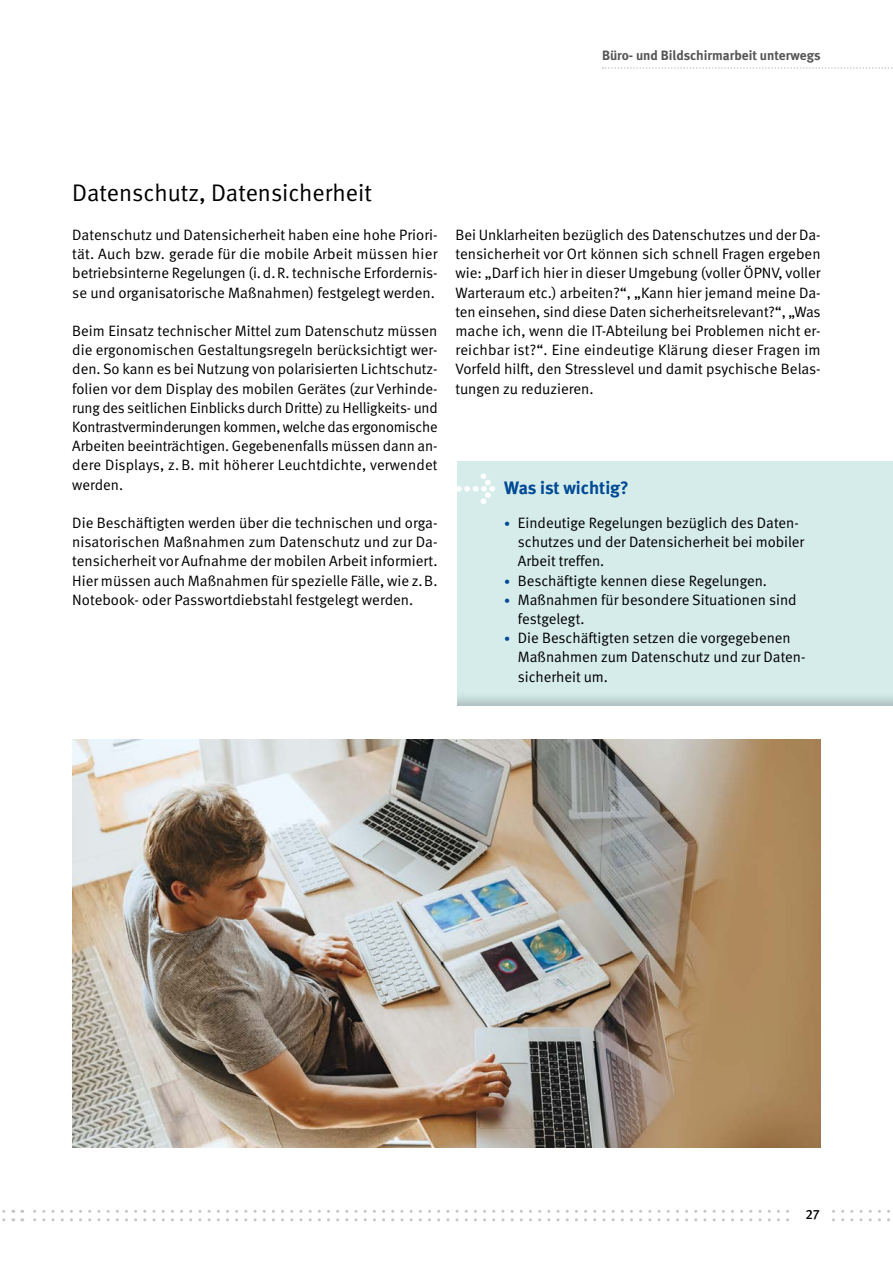
<style>
.page{position:relative;width:893px;height:1263px;background:#fff}
.page>*{position:absolute;margin:0;border:0;box-sizing:border-box;transform-origin:0 0}
.t1{font:700 33.75px "DGUV Meta";color:#fff}
._01_Überschriften_16pt_Unter-Überschrift{font:24px "DGUV Meta";color:#000}
._01_Überschriften_Kastenüberschrift-H2{font:700 18px "DGUV Meta";letter-spacing:-.005em;color:#004994}
._02_Fließtext_Fließtext{font:15px/19.2px "DGUV Meta";color:#000;text-align:justify}
.t2{font:700 13.5px "DGUV Meta";color:#575656}
.t3{font:500 13.5px "DGUV Meta";color:#000}
.s1{font-size:12px;color:#004994}
</style>
<div class="page">
<div style="left:445px;top:450px;width:448px;height:256px;background:#000;opacity:.2"></div>
<img style="left:72px;top:739px;width:749px;height:408px">
<svg style="left:22px;top:1210px;width:868px;height:11px"></svg>
<div style="left:795px;top:1209px;width:35px;height:32px;background:#fff"></div>
<svg style="left:602px;top:67px;width:290px;height:2px"></svg>
<p class="t2" style="left:602px;top:47px;width:220px">Büro- und Bildschirmarbeit unterwegs</p>
<h2 class="_01_Überschriften_16pt_Unter-Überschrift" style="left:72px;top:178px;width:301px">Datenschutz, Datensicherheit</h2>
<p class="_02_Fließtext_Fließtext" style="left:72px;top:226px;width:367px">Datenschutz und Datensicherheit haben eine hohe Priori&shy;tät. Auch bzw. gerade für die mobile Arbeit müssen hier betriebsinterne Regelungen (i.d.R. technische Erfordernis&shy;se und organisatorische Maßnahmen) festgelegt werden.</p>
<p class="_02_Fließtext_Fließtext" style="left:72px;top:322px;width:367px">Beim Einsatz technischer Mittel zum Datenschutz müssen die ergonomischen Gestaltungsregeln berücksichtigt wer&shy;den. So kann es bei Nutzung von polarisierten Lichtschutz&shy;folien vor dem Display des mobilen Gerätes (zur Verhinde&shy;rung des seitlichen Einblicks durch Dritte) zu Helligkeits- und Kontrastverminderungen kommen, welche das ergonomische Arbeiten beeinträchtigen. Gegebenenfalls müssen dann an&shy;dere Displays, z. B. mit höherer Leuchtdichte, verwendet werden.</p>
<p class="_02_Fließtext_Fließtext" style="left:72px;top:514px;width:367px">Die Beschäftigten werden über die technischen und orga&shy;nisatorischen Maßnahmen zum Datenschutz und zur Da&shy;tensicherheit vor Aufnahme der mobilen Arbeit informiert.<br>Hier müssen auch Maßnahmen für spezielle Fälle, wie z.B.<br>Notebook- oder Passwortdiebstahl festgelegt werden.</p>
<p class="_02_Fließtext_Fließtext" style="left:455px;top:226px;width:367px">Bei Unklarheiten bezüglich des Datenschutzes und der Da&shy;tensicherheit vor Ort können sich schnell Fragen ergeben wie: „Darf ich hier in dieser Umgebung (voller ÖPNV, voller Warteraum etc.) arbeiten?“, „Kann hier jemand meine Da&shy;ten einsehen, sind diese Daten sicherheitsrelevant?“, „Was mache ich, wenn die IT-Abteilung bei Problemen nicht er&shy;reichbar ist?“. Eine eindeutige Klärung dieser Fragen im Vorfeld hilft, den Stresslevel und damit psychische Belas&shy;tungen zu reduzieren.</p>
<h1 class="t1" style="left:455px;top:466px;width:42px">→</h1>
<h2 class="_01_Überschriften_Kastenüberschrift-H2" style="left:504px;top:477px;width:126px">Was ist wichtig?</h2>
<p class="_02_Fließtext_Fließtext" style="left:518px;top:514px;width:288px;text-align:left;text-indent:-14px"><span class="s1">•</span> Eindeutige Regelungen bezüglich des Daten&shy;schutzes und der Datensicherheit bei mobiler<br>Arbeit treffen.</p>
<p class="_02_Fließtext_Fließtext" style="left:504px;top:571px;width:264px"><span class="s1">•</span> Beschäftigte kennen diese Regelungen.</p>
<p class="_02_Fließtext_Fließtext" style="left:518px;top:590px;width:280px;text-indent:-14px"><span class="s1">•</span> Maßnahmen für besondere Situationen sind festgelegt.</p>
<p class="_02_Fließtext_Fließtext" style="left:518px;top:629px;width:289px;text-align:left;text-indent:-14px"><span class="s1">•</span> Die Beschäftigten setzen die vorgegebenen<br>Maßnahmen zum Datenschutz und zur Daten&shy;sicherheit um.</p>
<p class="t3" style="left:806px;top:1207px;width:16px">27</p>
</div>
